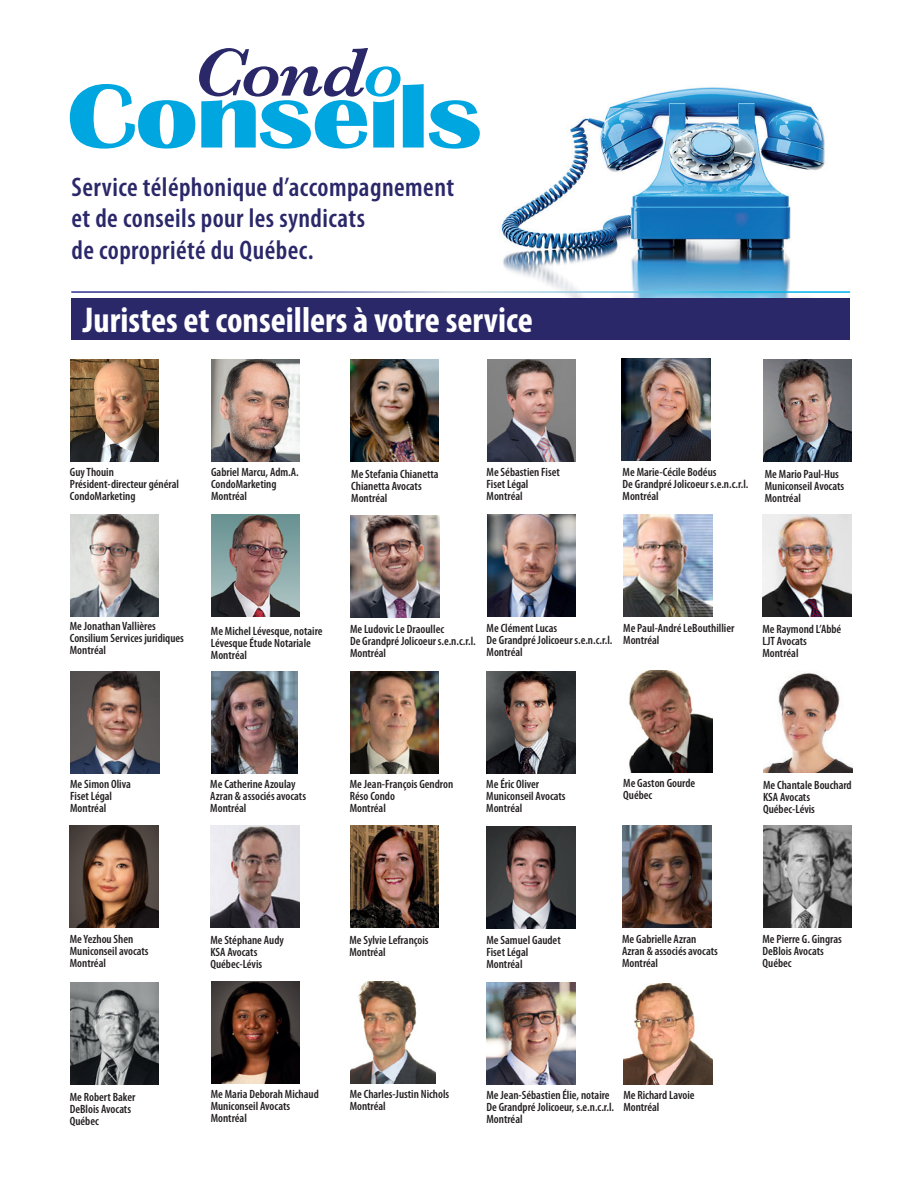
<style>
.page{position:relative;width:918px;height:1188px;background:#fff}
.page>*{position:absolute;margin:0;border:0;box-sizing:border-box;transform-origin:0 0}
.t1{font:700 condensed 36px "Myriad Pro";color:#fff}
.t2{font:600 condensed 27px/31.5px "Myriad Pro";letter-spacing:.015em;color:#2b286a}
.t3{font:600 condensed 12px/12px "Myriad Pro";color:#231f20}
</style>
<div class="page">
<img style="left:501px;top:87px;width:325px;height:211px">
<img style="left:350px;top:826px;width:89px;height:102px">
<img style="left:71px;top:671px;width:88px;height:102px">
<img style="left:211px;top:981px;width:89px;height:102px">
<img style="left:487px;top:359px;width:89px;height:102px">
<img style="left:351px;top:516px;width:88px;height:102px">
<img style="left:622px;top:359px;width:88px;height:102px">
<img style="left:487px;top:515px;width:89px;height:102px">
<img style="left:623px;top:826px;width:88px;height:102px">
<img style="left:211px;top:515px;width:89px;height:102px">
<img style="left:70px;top:982px;width:89px;height:102px">
<img style="left:350px;top:671px;width:89px;height:102px">
<img style="left:487px;top:671px;width:88px;height:102px">
<img style="left:211px;top:671px;width:86px;height:102px">
<img style="left:70px;top:514px;width:89px;height:102px">
<img style="left:350px;top:981px;width:86px;height:102px">
<img style="left:211px;top:826px;width:88px;height:102px">
<img style="left:764px;top:359px;width:88px;height:102px">
<img style="left:763px;top:515px;width:88px;height:102px">
<img style="left:350px;top:359px;width:88px;height:102px">
<img style="left:763px;top:826px;width:89px;height:102px">
<img style="left:487px;top:827px;width:88px;height:102px">
<img style="left:211px;top:359px;width:89px;height:102px">
<img style="left:487px;top:982px;width:88px;height:102px">
<img style="left:70px;top:826px;width:88px;height:102px">
<img style="left:629px;top:670px;width:83px;height:102px">
<img style="left:764px;top:673px;width:88px;height:100px">
<img style="left:624px;top:515px;width:88px;height:102px">
<img style="left:624px;top:984px;width:88px;height:100px">
<img style="left:70px;top:359px;width:89px;height:102px">
<div style="left:72px;top:298px;width:778px;height:42px;background:#2b286a"></div>
<hr style="left:71px;top:291px;width:779px;height:2px;background:#fff">
<svg style="left:70px;top:48px;width:410px;height:101px"></svg>
<h2 class="t2" style="left:71px;top:171px;width:384px">Service téléphonique d’accompagnement et de conseils pour les syndicats<br>de copropriété du Québec.</h2>
<h1 class="t1" style="left:83px;top:300px;width:451px">Juristes et conseillers à votre service</h1>
<p class="t3" style="left:70px;top:466px;width:111px">Guy Thouin<br>Président-directeur général<br>CondoMarketing</p>
<p class="t3" style="left:211px;top:467px;width:89px">Gabriel Marcu, Adm.A.<br>CondoMarketing<br>Montréal</p>
<p class="t3" style="left:351px;top:468px;width:89px">Me Stefania Chianetta<br>Chianetta Avocats<br>Montréal</p>
<p class="t3" style="left:487px;top:467px;width:75px">Me Sébastien Fiset<br>Fiset Légal<br>Montréal</p>
<p class="t3" style="left:623px;top:466px;width:127px">Me Marie-Cécile Bodéus<br>De Grandpré Jolicoeur s.e.n.c.r.l.<br>Montréal</p>
<p class="t3" style="left:765px;top:468px;width:81px">Me Mario Paul-Hus<br>Municonseil Avocats<br>Montréal</p>
<p class="t3" style="left:70px;top:620px;width:116px">Me Jonathan Vallières<br>Consilium Services juridiques<br>Montréal</p>
<p class="t3" style="left:211px;top:625px;width:113px">Me Michel Lévesque, notaire<br>Lévesque Étude Notariale<br>Montréal</p>
<p class="t3" style="left:350px;top:623px;width:127px">Me Ludovic Le Draoullec<br>De Grandpré Jolicoeur s.e.n.c.r.l.<br>Montréal</p>
<p class="t3" style="left:487px;top:622px;width:127px">Me Clément Lucas<br>De Grandpré Jolicoeur s.e.n.c.r.l.<br>Montréal</p>
<p class="t3" style="left:623px;top:622px;width:113px">Me Paul-André LeBouthillier<br>Montréal</p>
<p class="t3" style="left:762px;top:623px;width:80px">Me Raymond L’Abbé<br>LJT Avocats<br>Montréal</p>
<p class="t3" style="left:70px;top:778px;width:62px">Me Simon Oliva<br>Fiset Légal<br>Montréal</p>
<p class="t3" style="left:210px;top:778px;width:97px">Me Catherine Azoulay<br>Azran &amp; associés avocats<br>Montréal</p>
<p class="t3" style="left:350px;top:778px;width:105px">Me Jean-François Gendron<br>Réso Condo<br>Montréal</p>
<p class="t3" style="left:486px;top:778px;width:81px">Me Éric Oliver<br>Municonseil Avocats<br>Montréal</p>
<p class="t3" style="left:623px;top:777px;width:73px">Me Gaston Gourde<br>Québec</p>
<p class="t3" style="left:763px;top:779px;width:90px">Me Chantale Bouchard<br>KSA Avocats<br>Québec-Lévis</p>
<p class="t3" style="left:70px;top:933px;width:80px">Me Yezhou Shen<br>Municonseil avocats<br>Montréal</p>
<p class="t3" style="left:70px;top:1091px;width:67px">Me Robert Baker<br>DeBlois Avocats<br>Québec</p>
<p class="t3" style="left:210px;top:934px;width:75px">Me Stéphane Audy<br>KSA Avocats<br>Québec-Lévis</p>
<p class="t3" style="left:350px;top:934px;width:81px">Me Sylvie Lefrançois<br>Montréal</p>
<p class="t3" style="left:486px;top:934px;width:76px">Me Samuel Gaudet<br>Fiset Légal<br>Montréal</p>
<p class="t3" style="left:622px;top:933px;width:97px">Me Gabrielle Azran<br>Azran &amp; associés avocats<br>Montréal</p>
<p class="t3" style="left:762px;top:933px;width:81px">Me Pierre G. Gingras<br>DeBlois Avocats<br>Québec</p>
<p class="t3" style="left:211px;top:1088px;width:110px">Me Maria Deborah Michaud<br>Municonseil Avocats<br>Montréal</p>
<p class="t3" style="left:350px;top:1088px;width:101px">Me Charles-Justin Nichols<br>Montréal</p>
<p class="t3" style="left:487px;top:1089px;width:129px">Me Jean-Sébastien Élie, notaire<br>De Grandpré Jolicoeur, s.e.n.c.r.l.<br>Montréal</p>
<p class="t3" style="left:623px;top:1090px;width:73px">Me Richard Lavoie<br>Montréal</p>
</div>
